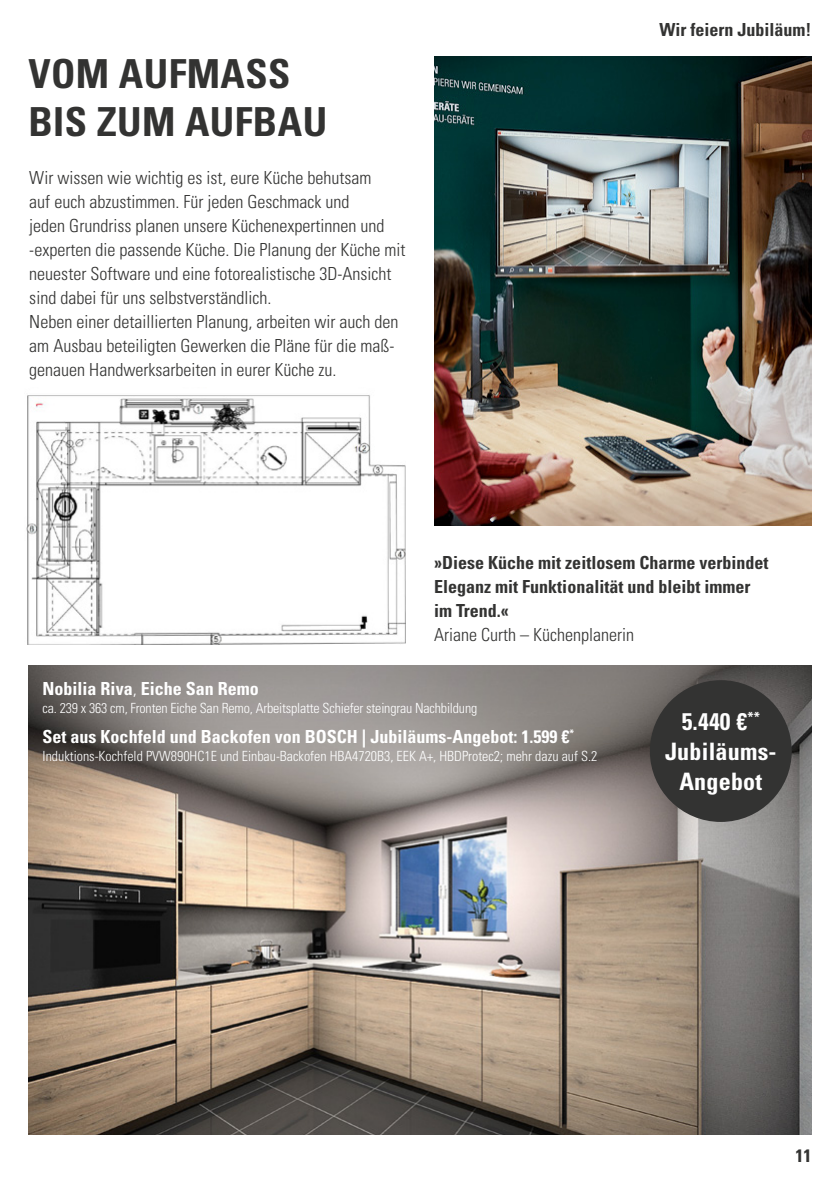
<style>
.page{position:relative;width:840px;height:1191px;background:#fff}
.page>*{position:absolute;margin:0;border:0;box-sizing:border-box;transform-origin:0 0}
.t1{font:700 condensed 40px/48px "Univers LT Std";letter-spacing:.01em;color:#333332}
.t2{font:700 condensed 24px/30px "Univers LT Std";letter-spacing:.01em;color:#fff;text-align:center}
.t3{font:300 condensed 18px/24px "Univers LT Std";color:#333332}
.t4{font:700 condensed 18px/24px "Univers LT Std";color:#333332}
.t5{font:700 condensed 18px "Univers LT Std";color:#fff}
.t6{font:300 condensed 14px "Univers LT Std";color:#fff}
.s1{font-weight:300}
</style>
<div class="page">
<img style="left:26px;top:395px;width:379px;height:249px">
<img style="left:28px;top:666px;width:783px;height:468px">
<img style="left:434px;top:57px;width:377px;height:468px">
<div style="left:649px;top:680px;width:142px;height:142px;background:#333332;border-radius:50%"></div>
<h1 class="t1" style="left:28px;top:50px;width:300px">VOM AUFMASS<br>BIS ZUM AUFBAU</h1>
<p class="t3" style="left:29px;top:166px;width:377px">Wir wissen wie wichtig es ist, eure Küche behutsam<br>auf euch abzustimmen. Für jeden Geschmack und<br>jeden Grundriss planen unsere Küchenexpertinnen und -experten die passende Küche. Die Planung der Küche mit neuester Software und eine fotorealistische 3D-Ansicht sind dabei für uns selbstverständlich.<br>Neben einer detaillierten Planung, arbeiten wir auch den am Ausbau beteiligten Gewerken die Pläne für die maß&shy;genauen Handwerksarbeiten in eurer Küche zu.</p>
<p class="t4" style="left:659px;top:17px;width:153px">Wir feiern Jubiläum!</p>
<p class="t4" style="left:434px;top:550px;width:335px">»Diese Küche mit zeitlosem Charme verbindet<br>Eleganz mit Funktionalität und bleibt immer im Trend.«</p>
<p class="t3" style="left:434px;top:622px;width:201px">Ariane Curth – Küchenplanerin</p>
<p class="t5" style="left:43px;top:677px;width:218px">Nobilia Riva<span class="s1">,</span> Eiche San Remo</p>
<p class="t6" style="left:43px;top:699px;width:436px">ca. 239 x 363 cm, Fronten Eiche San Remo, Arbeitsplatte Schiefer steingrau Nachbildung</p>
<p class="t5" style="left:43px;top:725px;width:533px">Set aus Kochfeld und Backofen von BOSCH | Jubiläums-Angebot: 1.599 €<sup>*</sup></p>
<p class="t6" style="left:43px;top:747px;width:556px">Induktions-Kochfeld PVW890HC1E und Einbau-Backofen HBA4720B3, EEK A+, HBDProtec2; mehr dazu auf S.2</p>
<h2 class="t2" style="left:664px;top:706px;width:113px">5.440 €<sup>**<br></sup>Jubiläums-<br>Angebot</h2>
<p class="t4" style="left:795px;top:1143px;width:17px">11</p>
</div>
